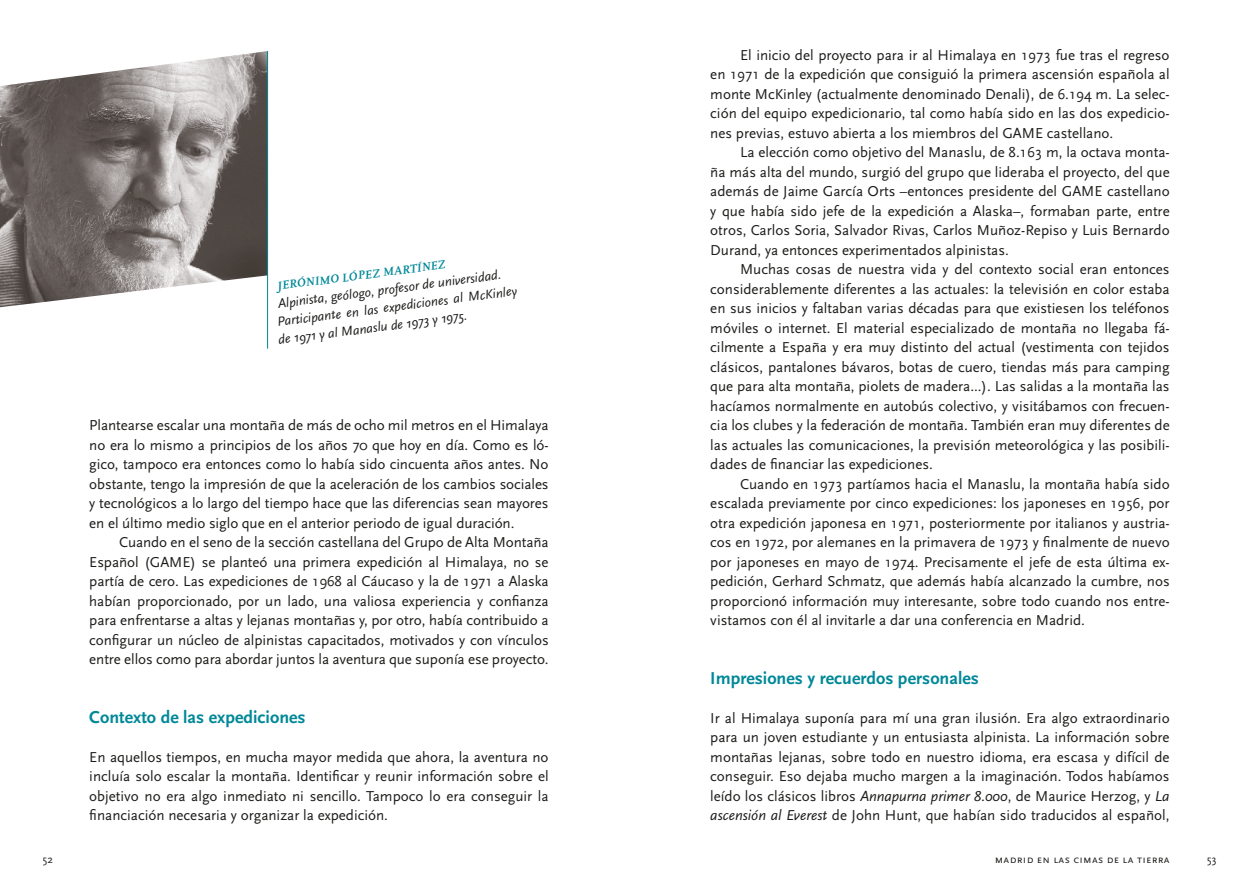
<style>
.page{position:relative;width:1259px;height:893px;background:#fff}
.page>*{position:absolute;margin:0;border:0;box-sizing:border-box;transform-origin:0 0}
.t1{font:700 18px "Scala Sans Pro";color:#008898}
.t2{font:15px/19.5px "Scala Sans Pro";color:#1c1c1a;text-align:justify}
.t3{font:italic 13.5px/18px "Scala Sans Pro";color:#1c1c1a}
.t4{font:italic 700 12px "Scala Pro";color:#008898}
.t5{font:11.25px "Scala Sans Pro";letter-spacing:.025em;color:#1c1c1a}
.s1{font-style:italic}
</style>
<div class="page">
<img style="left:0;top:51px;width:267px;height:256px">
<hr style="left:267px;top:51px;width:1px;height:298px;background:#008898">
<p class="t4" style="left:276px;top:279px;width:171px;rotate:-7deg">JERÓNIMO LÓPEZ MARTÍNEZ</p>
<p class="t3" style="left:273px;top:294px;width:244px;text-indent:4px;rotate:-7deg">Alpinista, geólogo, profesor de universidad.<br>Participante en las expediciones al McKinley de 1971 y al Manaslu de 1973 y 1975.</p>
<p class="t2" style="left:89px;top:416px;width:461px">Plantearse escalar una montaña de más de ocho mil metros en el Himalaya no era lo mismo a principios de los años 70 que hoy en día. Como es ló&shy;gico, tampoco era entonces como lo había sido cincuenta años antes. No obstante, tengo la impresión de que la aceleración de los cambios sociales y tecnológicos a lo largo del tiempo hace que las diferencias sean mayores en el último medio siglo que en el anterior periodo de igual duración.</p>
<p class="t2" style="left:89px;top:533px;width:461px;text-indent:30px">Cuando en el seno de la sección castellana del Grupo de Alta Montaña Español (GAME) se planteó una primera expedición al Himalaya, no se partía de cero. Las expediciones de 1968 al Cáucaso y la de 1971 a Alaska habían proporcionado, por un lado, una valiosa experiencia y confianza para enfrentarse a altas y lejanas montañas y, por otro, había contribuido a configurar un núcleo de alpinistas capacitados, motivados y con vínculos entre ellos como para abordar juntos la aventura que suponía ese proyecto.</p>
<p class="t1" style="left:89px;top:707px;width:218px">Contexto de las expediciones</p>
<p class="t2" style="left:89px;top:747px;width:461px">En aquellos tiempos, en mucha mayor medida que ahora, la aventura no incluía solo escalar la montaña. Identificar y reunir información sobre el objetivo no era algo inmediato ni sencillo. Tampoco lo era conseguir la financiación necesaria y organizar la expedición.</p>
<p class="t2" style="left:710px;top:45px;width:461px;text-indent:30px">El inicio del proyecto para ir al Himalaya en 1973 fue tras el regreso en 1971 de la expedición que consiguió la primera ascensión española al monte McKinley (actualmente denominado Denali), de 6.194 m. La selec&shy;ción del equipo expedicionario, tal como había sido en las dos expedicio&shy;nes previas, estuvo abierta a los miembros del GAME castellano.</p>
<p class="t2" style="left:710px;top:143px;width:461px;text-indent:30px">La elección como objetivo del Manaslu, de 8.163 m, la octava monta&shy;ña más alta del mundo, surgió del grupo que lideraba el proyecto, del que además de Jaime García Orts –entonces presidente del GAME castellano y que había sido jefe de la expedición a Alaska–, formaban parte, entre otros, Carlos Soria, Salvador Rivas, Carlos Muñoz-Repiso y Luis Bernardo Durand, ya entonces experimentados alpinistas.</p>
<p class="t2" style="left:710px;top:260px;width:461px;text-indent:30px">Muchas cosas de nuestra vida y del contexto social eran entonces considerablemente diferentes a las actuales: la televisión en color estaba en sus inicios y faltaban varias décadas para que existiesen los teléfonos móviles o internet. El material especializado de montaña no llegaba fá&shy;cilmente a España y era muy distinto del actual (vestimenta con tejidos clásicos, pantalones bávaros, botas de cuero, tiendas más para camping que para alta montaña, piolets de madera...). Las salidas a la montaña las hacíamos normalmente en autobús colectivo, y visitábamos con frecuen&shy;cia los clubes y la federación de montaña. También eran muy diferentes de las actuales las comunicaciones, la previsión meteorológica y las posibili&shy;dades de financiar las expediciones.</p>
<p class="t2" style="left:710px;top:474px;width:461px;text-indent:30px">Cuando en 1973 partíamos hacia el Manaslu, la montaña había sido escalada previamente por cinco expediciones: los japoneses en 1956, por otra expedición japonesa en 1971, posteriormente por italianos y austria&shy;cos en 1972, por alemanes en la primavera de 1973 y finalmente de nuevo por japoneses en mayo de 1974. Precisamente el jefe de esta última ex&shy;pedición, Gerhard Schmatz, que además había alcanzado la cumbre, nos proporcionó información muy interesante, sobre todo cuando nos entre&shy;vistamos con él al invitarle a dar una conferencia en Madrid.</p>
<p class="t1" style="left:710px;top:668px;width:270px">Impresiones y recuerdos personales</p>
<p class="t2" style="left:710px;top:708px;width:461px">Ir al Himalaya suponía para mí una gran ilusión. Era algo extraordinario para un joven estudiante y un entusiasta alpinista. La información sobre montañas lejanas, sobre todo en nuestro idioma, era escasa y difícil de conseguir. Eso dejaba mucho margen a la imaginación. Todos habíamos leído los clásicos libros <span class="s1">Annapurna primer 8.000</span>, de Maurice Herzog, y <span class="s1">La ascensión al Everest</span> de John Hunt, que habían sido traducidos al español,</p>
<p class="t5" style="left:43px;top:853px;width:12px">52</p>
<p class="t5" style="left:994px;top:853px;width:176px">madrid en las cimas de la tierra</p>
<p class="t5" style="left:1206px;top:853px;width:11px">53</p>
</div>
